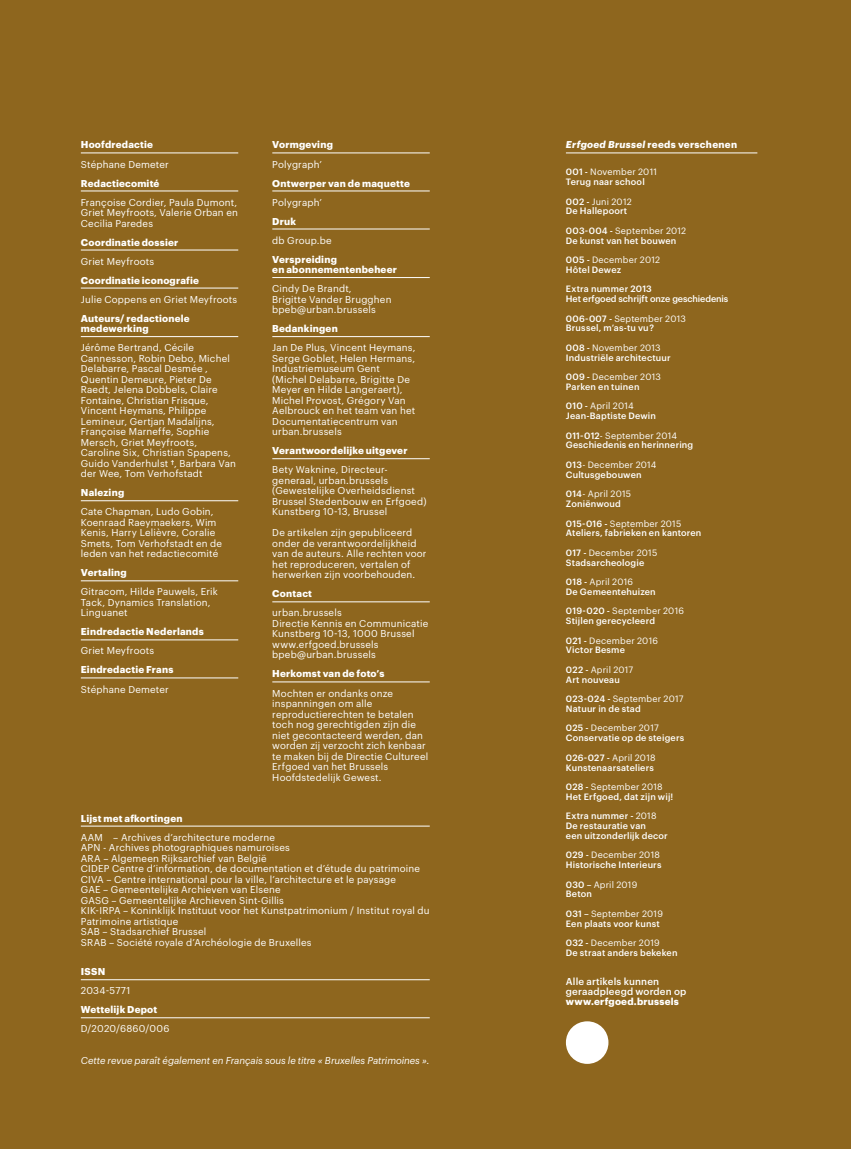
<style>
.page{position:relative;width:851px;height:1149px;background:#fff}
.page>*{position:absolute;margin:0;border:0;box-sizing:border-box;transform-origin:0 0}
.t1{font:9.75px/10.5px "Graphik";letter-spacing:.02em;color:#fff}
.t2{font:700 9.75px/10.5px "Graphik";letter-spacing:.02em;color:#fff}
.t3{font:italic 9.75px "Graphik";letter-spacing:-.005em;color:#fff}
.t4{font:500 9.75px/9.8px "Graphik";letter-spacing:.02em;color:#fff}
.t5{font:500 9px/9.8px "Graphik";letter-spacing:.02em;color:#fff}
.t6{font:500 9px/9.8px "Graphik";letter-spacing:-.01em;color:#fff}
.s1{font-style:italic}
.s2{font-weight:400}
.s3{font-style:inherit}
</style>
<div class="page">
<div style="left:0;top:0;width:850px;height:1148px;background:#8e661e"></div>
<hr style="left:81px;top:153px;width:157px;height:1px;background:#fff">
<hr style="left:81px;top:191px;width:157px;height:1px;background:#fff">
<hr style="left:81px;top:250px;width:157px;height:1px;background:#fff">
<hr style="left:81px;top:288px;width:157px;height:1px;background:#fff">
<hr style="left:81px;top:336px;width:157px;height:1px;background:#fff">
<hr style="left:81px;top:500px;width:157px;height:1px;background:#fff">
<hr style="left:81px;top:580px;width:157px;height:1px;background:#fff">
<hr style="left:81px;top:639px;width:157px;height:1px;background:#fff">
<hr style="left:81px;top:677px;width:157px;height:1px;background:#fff">
<hr style="left:272px;top:153px;width:157px;height:1px;background:#fff">
<hr style="left:272px;top:191px;width:157px;height:1px;background:#fff">
<hr style="left:272px;top:229px;width:157px;height:1px;background:#fff">
<hr style="left:272px;top:277px;width:157px;height:1px;background:#fff">
<hr style="left:272px;top:336px;width:157px;height:1px;background:#fff">
<hr style="left:272px;top:458px;width:157px;height:1px;background:#fff">
<hr style="left:272px;top:601px;width:157px;height:1px;background:#fff">
<hr style="left:272px;top:681px;width:157px;height:1px;background:#fff">
<hr style="left:81px;top:825px;width:348px;height:1px;background:#fff">
<hr style="left:81px;top:979px;width:348px;height:1px;background:#fff">
<hr style="left:81px;top:1017px;width:348px;height:1px;background:#fff">
<hr style="left:566px;top:153px;width:191px;height:1px;background:#fff">
<div style="left:566px;top:1020px;width:42px;height:43px;background:#fff;border-radius:50%"></div>
<p class="t2" style="left:81px;top:139px;width:74px">Hoofdredactie</p>
<p class="t1" style="left:81px;top:158px;width:89px">Stéphane Demeter</p>
<p class="t2" style="left:81px;top:177px;width:80px">Redactiecomité</p>
<p class="t1" style="left:81px;top:196px;width:158px;text-align:justify">Françoise Cordier, Paula Dumont, Griet Meyfroots, Valerie Orban en Cecilia Paredes</p>
<p class="t2" style="left:81px;top:236px;width:99px">Coordinatie dossier</p>
<p class="t1" style="left:81px;top:255px;width:75px">Griet Meyfroots</p>
<p class="t2" style="left:81px;top:274px;width:120px">Coordinatie iconografie</p>
<p class="t1" style="left:81px;top:293px;width:158px">Julie Coppens en Griet Meyfroots</p>
<p class="t2" style="left:81px;top:312px;width:110px">Auteurs/ redactionele medewerking</p>
<p class="t1" style="left:81px;top:341px;width:157px">Jérôme Bertrand, Cécile<br>Cannesson, Robin Debo, Michel<br>Delabarre, Pascal Desmée ,<br>Quentin Demeure, Pieter De<br>Raedt, Jelena Dobbels, Claire<br>Fontaine, Christian Frisque,<br>Vincent Heymans, Philippe<br>Lemineur, Gertjan Madalijns,<br>Françoise Marneffe, Sophie<br>Mersch, Griet Meyfroots,<br>Caroline Six, Christian Spapens,<br>Guido Vanderhulst †, Barbara Van der Wee, Tom Verhofstadt</p>
<p class="t2" style="left:81px;top:486px;width:45px">Nalezing</p>
<p class="t1" style="left:81px;top:505px;width:143px">Cate Chapman, Ludo Gobin,<br>Koenraad Raeymaekers, Wim<br>Kenis, Harry Lelièvre, Coralie<br>Smets, Tom Verhofstadt en de leden van het redactiecomité</p>
<p class="t2" style="left:81px;top:566px;width:47px">Vertaling</p>
<p class="t1" style="left:81px;top:585px;width:138px">Gitracom, Hilde Pauwels, Erik<br>Tack, Dynamics Translation,<br>Linguanet</p>
<p class="t2" style="left:81px;top:625px;width:124px">Eindredactie Nederlands</p>
<p class="t1" style="left:81px;top:644px;width:75px">Griet Meyfroots</p>
<p class="t2" style="left:81px;top:663px;width:94px">Eindredactie Frans</p>
<p class="t1" style="left:81px;top:682px;width:89px">Stéphane Demeter</p>
<p class="t2" style="left:272px;top:139px;width:62px">Vormgeving</p>
<p class="t1" style="left:272px;top:158px;width:51px">Polygraph’</p>
<p class="t2" style="left:272px;top:177px;width:139px">Ontwerper van de maquette</p>
<p class="t1" style="left:272px;top:196px;width:51px">Polygraph’</p>
<p class="t2" style="left:272px;top:215px;width:25px">Druk</p>
<p class="t1" style="left:272px;top:234px;width:61px">db Group.be</p>
<p class="t2" style="left:272px;top:253px;width:126px">Verspreiding<br>en abonnementenbeheer</p>
<p class="t1" style="left:272px;top:282px;width:121px">Cindy De Brandt,<br>Brigitte Vander Brugghen bpeb@urban.brussels</p>
<p class="t2" style="left:272px;top:322px;width:67px">Bedankingen</p>
<p class="t1" style="left:272px;top:341px;width:145px">Jan De Plus, Vincent Heymans,<br>Serge Goblet, Helen Hermans,<br>Industriemuseum Gent (Michel Delabarre, Brigitte De<br>Meyer en Hilde Langeraert),<br>Michel Provost, Grégory Van<br>Aelbrouck en het team van het<br>Documentatiecentrum van urban.brussels</p>
<p class="t2" style="left:272px;top:444px;width:137px">Verantwoordelijke uitgever</p>
<p class="t1" style="left:272px;top:463px;width:156px">Bety Waknine, Directeur&shy;generaal, urban.brussels (Gewestelijke Overheidsdienst<br>Brussel Stedenbouw en Erfgoed)<br>Kunstberg 10-13, Brussel</p>
<p class="t1" style="left:272px;top:526px;width:156px">De artikelen zijn gepubliceerd onder de verantwoordelijkheid van de auteurs. Alle rechten voor het reproduceren, vertalen of herwerken zijn voorbehouden.</p>
<p class="t2" style="left:272px;top:587px;width:41px">Contact</p>
<p class="t1" style="left:272px;top:606px;width:157px">urban.brussels<br>Directie Kennis en Communicatie<br>Kunstberg 10-13, 1000 Brussel www.erfgoed.brussels bpeb@urban.brussels</p>
<p class="t2" style="left:272px;top:667px;width:114px">Herkomst van de foto’s</p>
<p class="t1" style="left:272px;top:686px;width:157px">Mochten er ondanks onze inspanningen om alle reproductierechten te betalen toch nog gerechtigden zijn die niet gecontacteerd werden, dan worden zij verzocht zich kenbaar te maken bij de Directie Cultureel<br>Erfgoed van het Brussels<br>Hoofdstedelijk Gewest.</p>
<p class="t2" style="left:81px;top:811px;width:103px">Lijst met afkortingen</p>
<p class="t1" style="left:81px;top:830px;width:350px">AAM – Archives d’architecture moderne<br>APN - Archives photographiques namuroises<br>ARA – Algemeen Rijksarchief van België<br>CIDEP Centre d’information, de documentation et d’étude du patrimoine CIVA – Centre international pour la ville, l’architecture et le paysage<br>GAE – Gemeentelijke Archieven van Elsene<br>GASG – Gemeentelijke Archieven Sint-Gillis<br>KIK-IRPA – Koninklijk Instituut voor het Kunstpatrimonium / Institut royal du Patrimoine artistique<br>SAB – Stadsarchief Brussel<br>SRAB – Société royale d’Archéologie de Bruxelles</p>
<p class="t2" style="left:81px;top:965px;width:26px">ISSN</p>
<p class="t1" style="left:81px;top:984px;width:51px">2034-5771</p>
<p class="t2" style="left:81px;top:1003px;width:78px">Wettelijk Depot</p>
<p class="t1" style="left:81px;top:1022px;width:90px">D/2020/6860/006</p>
<p class="t3" style="left:81px;top:1052px;width:350px">Cette revue paraît également en Français sous le titre « Bruxelles Patrimoines ».</p>
<p class="t2" style="left:566px;top:139px;width:173px"><span class="s1">Erfgoed Brussel</span> reeds verschenen</p>
<p class="t5" style="left:566px;top:166px;width:93px">001 - <span class="s2">November 2011<br></span>Terug naar school</p>
<p class="t5" style="left:566px;top:195px;width:67px">002 - <span class="s2">Juni 2012<br></span>De Hallepoort</p>
<p class="t5" style="left:566px;top:225px;width:122px">003-004 <span class="s3">-</span> <span class="s2">September 2012<br></span>De kunst van het bouwen</p>
<p class="t5" style="left:566px;top:254px;width:96px">005 <span class="s3">-</span> <span class="s2">December 2012<br></span>Hôtel Dewez</p>
<p class="t6" style="left:566px;top:283px;width:164px">Extra nummer 2013<br>Het erfgoed schrijft onze geschiedenis</p>
<p class="t5" style="left:566px;top:312px;width:122px">006-007 <span class="s3">-</span> <span class="s2">September 2013<br></span>Brussel, m’as-tu vu ?</p>
<p class="t5" style="left:566px;top:342px;width:106px">008 - <span class="s2">November 2013<br></span>Industriële architectuur</p>
<p class="t5" style="left:566px;top:371px;width:97px">009 <span class="s3">-</span> <span class="s2">December 2013<br></span>Parken en tuinen</p>
<p class="t5" style="left:566px;top:400px;width:92px">010 <span class="s3">-</span> <span class="s2">April 2014<br></span>Jean-Baptiste Dewin</p>
<p class="t5" style="left:566px;top:429px;width:129px">011-012<span class="s2">- September 2014<br></span>Geschiedenis en herinnering</p>
<p class="t5" style="left:566px;top:459px;width:92px">013<span class="s2">- December 2014<br></span>Cultusgebouwen</p>
<p class="t5" style="left:566px;top:488px;width:67px">014<span class="s2">- April 2015<br></span>Zoniënwoud</p>
<p class="t5" style="left:566px;top:517px;width:137px">015-016 - <span class="s2">September 2015<br></span>Ateliers, fabrieken en kantoren</p>
<p class="t5" style="left:566px;top:546px;width:93px">017 <span class="s3">-</span> <span class="s2">December 2015<br></span>Stadsarcheologie</p>
<p class="t5" style="left:566px;top:576px;width:91px">018 <span class="s3">-</span> <span class="s2">April 2016<br></span>De Gemeentehuizen</p>
<p class="t5" style="left:566px;top:605px;width:120px">019-020 - <span class="s2">September 2016<br></span>Stijlen gerecycleerd</p>
<p class="t5" style="left:566px;top:634px;width:94px">021 - <span class="s2">December 2016<br></span>Victor Besme</p>
<p class="t5" style="left:566px;top:663px;width:69px">022 <span class="s3">-</span> <span class="s2">April 2017<br></span>Art nouveau</p>
<p class="t5" style="left:566px;top:693px;width:119px">023-024 - <span class="s2">September 2017<br></span>Natuur in de stad</p>
<p class="t5" style="left:566px;top:722px;width:120px">025 <span class="s3">-</span> <span class="s2">December 2017<br></span>Conservatie op de steigers</p>
<p class="t5" style="left:566px;top:751px;width:91px">026-027 <span class="s3">-</span> <span class="s2">April 2018<br></span>Kunstenaarsateliers</p>
<p class="t5" style="left:566px;top:780px;width:109px">028 <span class="s3">-</span> <span class="s2">September 2018<br></span>Het Erfgoed, dat zijn wij!</p>
<p class="t5" style="left:566px;top:810px;width:103px">Extra nummer <span class="s3">-</span> <span class="s2">2018<br></span>De restauratie van<br>een uitzonderlijk decor</p>
<p class="t5" style="left:566px;top:849px;width:97px">029 <span class="s3">-</span> <span class="s2">December 2018<br></span>Historische Interieurs</p>
<p class="t5" style="left:566px;top:878px;width:73px">030 – <span class="s2">April 2019<br></span>Beton</p>
<p class="t5" style="left:566px;top:907px;width:98px">031 – <span class="s2">September 2019<br></span>Een plaats voor kunst</p>
<p class="t5" style="left:566px;top:936px;width:113px">032 <span class="s3">-</span> <span class="s2">December 2019<br></span>De straat anders bekeken</p>
<p class="t4" style="left:566px;top:975px;width:122px">Alle artikels kunnen geraadpleegd worden op</p>
<p class="t2" style="left:566px;top:994px;width:114px">www.erfgoed.brussels</p>
</div>
